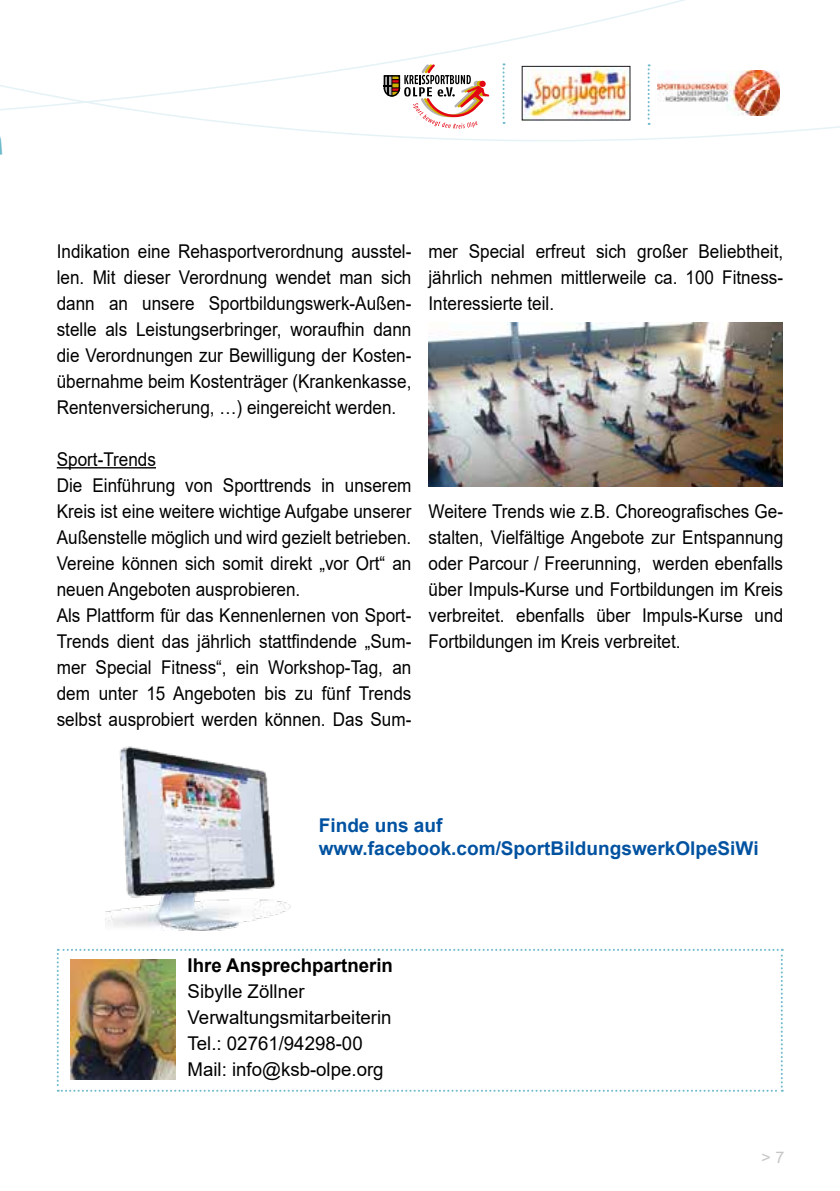
<style>
.page{position:relative;width:840px;height:1191px;background:#fff}
.page>*{position:absolute;margin:0;border:0;box-sizing:border-box;transform-origin:0 0}
.t1{font:19px/26px "Arial";color:#000;text-align:justify;scale:.9 1}
.t2{font:19px/26px "Arial";color:#000}
.t3{font:700 19px/22.8px "Arial";color:#0052a1}
.t4{font:700 19px "Arial";color:#000}
.t5{font:16px "Arial";color:#c6c6c6}
</style>
<div class="page">
<img style="left:728px;top:70px;width:111px;height:66px">
<svg style="left:0;top:0;width:728px;height:142px"></svg>
<svg style="left:382px;top:64px;width:107px;height:65px"></svg>
<hr style="left:57px;top:467px;width:99px;height:1px;background:#000">
<img style="left:428px;top:323px;width:354px;height:164px">
<svg style="left:56px;top:949px;width:726px;height:143px"></svg>
<img style="left:70px;top:959px;width:106px;height:120px">
<img style="left:105px;top:746px;width:186px;height:184px">
<p class="t1" style="left:57px;top:238px;width:395px">Indikation eine Rehasportverordnung ausstel&shy;len. Mit dieser Verordnung wendet man sich dann an unsere Sportbildungswerk-Außen&shy;stelle als Leistungserbringer, woraufhin dann die Verordnungen zur Bewilligung der Kosten&shy;übernahme beim Kostenträger (Krankenkasse, Rentenversicherung, …) eingereicht werden.</p>
<p class="t1" style="left:57px;top:446px;width:395px;text-align:left">Sport-Trends<br>Die Einführung von Sporttrends in unserem Kreis ist eine weitere wichtige Aufgabe unserer Außenstelle möglich und wird gezielt betrieben.<br>Vereine können sich somit direkt „vor Ort“ an neuen Angeboten ausprobieren.<br>Als Plattform für das Kennenlernen von Sport-Trends dient das jährlich stattfindende „Sum&shy;mer Special Fitness“, ein Workshop-Tag, an dem unter 15 Angeboten bis zu fünf Trends selbst ausprobiert werden können. Das Sum-</p>
<p class="t1" style="left:428px;top:238px;width:395px">mer Special erfreut sich großer Beliebtheit, jährlich nehmen mittlerweile ca. 100 Fitness-Interessierte teil.</p>
<p class="t1" style="left:428px;top:498px;width:395px">Weitere Trends wie z.B. Choreografisches Ge&shy;stalten, Vielfältige Angebote zur Entspannung oder Parcour / Freerunning, werden ebenfalls über Impuls-Kurse und Fortbildungen im Kreis verbreitet. ebenfalls über Impuls-Kurse und Fortbildungen im Kreis verbreitet.</p>
<p class="t3" style="left:318px;top:814px;width:441px">Finde uns auf www.facebook.com/SportBildungswerkOlpeSiWi</p>
<p class="t4" style="left:187px;top:952px;width:207px">Ihre Ansprechpartnerin</p>
<p class="t2" style="left:187px;top:978px;width:205px">Sibylle Zöllner<br>Verwaltungsmitarbeiterin<br>Tel.: 02761/94298-00<br>Mail: info@ksb-olpe.org</p>
<p class="t5" style="left:761px;top:1146px;width:24px">&gt; 7</p>
</div>
